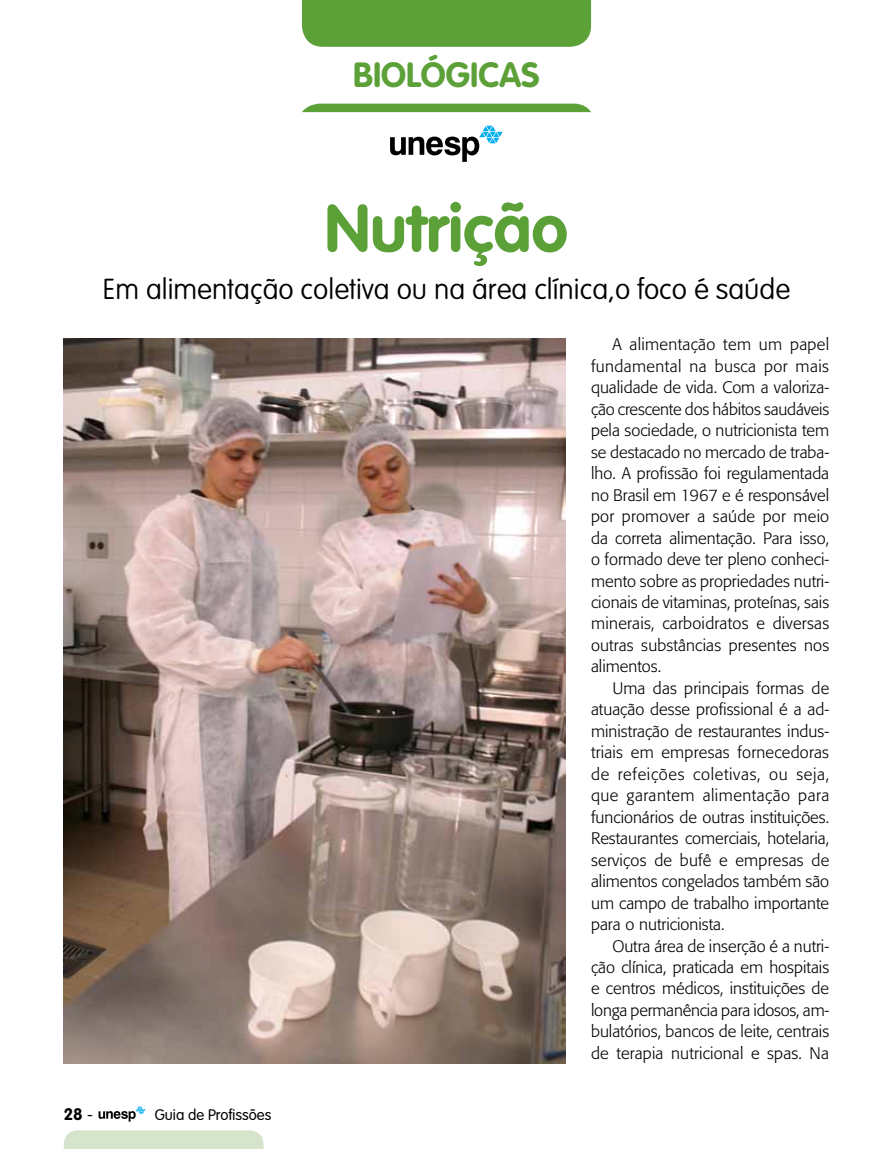
<style>
.page{position:relative;width:893px;height:1149px;background:#fff}
.page>*{position:absolute;margin:0;border:0;box-sizing:border-box;transform-origin:0 0}
.t1{font:700 66px "VAG Rounded";color:#5ca038}
.t2{font:700 34.5px "VAG Rounded";color:#5ca038}
.t3{font:100 28.5px "VAG Rounded";color:#000}
.t4{font:300 16.5px/21.5px "Formata";color:#000;text-align:justify}
.t5{font:700 16.5px "VAG Rounded";color:#000}
.t6{font:300 15px "VAG Rounded";color:#000}
</style>
<div class="page">
<div style="left:302px;top:104px;width:289px;height:8px;background:#5ca038"></div>
<div style="left:302px;top:0;width:289px;height:47px;background:#5ca038"></div>
<svg style="left:64px;top:1130px;width:200px;height:18px;background:#d7e5cd"></svg>
<svg style="left:99px;top:1106px;width:46px;height:15px"></svg>
<svg style="left:390px;top:126px;width:113px;height:36px"></svg>
<img style="left:64px;top:338px;width:502px;height:725px">
<h2 class="t2" style="left:353px;top:55px;width:188px">BIOLÓGICAS</h2>
<h1 class="t1" style="left:325px;top:189px;width:245px">NUTRIÇÃO</h1>
<h3 class="t3" style="left:103px;top:272px;width:689px">Em alimentação coletiva ou na área clínica,o foco é saúde</h3>
<p class="t4" style="left:591px;top:334px;width:240px;text-indent:21px">A alimentação tem um papel fundamental na busca por mais qualidade de vida. Com a valoriza&shy;ção crescente dos hábitos saudáveis pela sociedade, o nutricionista tem se destacado no mercado de traba&shy;lho. A profissão foi regulamentada no Brasil em 1967 e é responsável por promover a saúde por meio da correta alimentação. Para isso, o formado deve ter pleno conheci&shy;mento sobre as propriedades nutri&shy;cionais de vitaminas, proteínas, sais minerais, carboidratos e diversas outras substâncias presentes nos alimentos.</p>
<p class="t4" style="left:591px;top:677px;width:240px;text-indent:21px">Uma das principais formas de atuação desse profissional é a ad&shy;ministração de restaurantes indus&shy;triais em empresas fornecedoras de refeições coletivas, ou seja, que garantem alimentação para funcionários de outras instituições.<br>Restaurantes comerciais, hotelaria, serviços de bufê e empresas de alimentos congelados também são um campo de trabalho importante para o nutricionista.</p>
<p class="t4" style="left:591px;top:934px;width:240px;text-indent:21px">Outra área de inserção é a nutri&shy;ção clínica, praticada em hospitais e centros médicos, instituições de longa permanência para idosos, am&shy;bulatórios, bancos de leite, centrais de terapia nutricional e spas. Na</p>
<p class="t5" style="left:64px;top:1103px;width:20px">28</p>
<p class="t6" style="left:155px;top:1105px;width:118px">Guia de Profissões</p>
</div>
